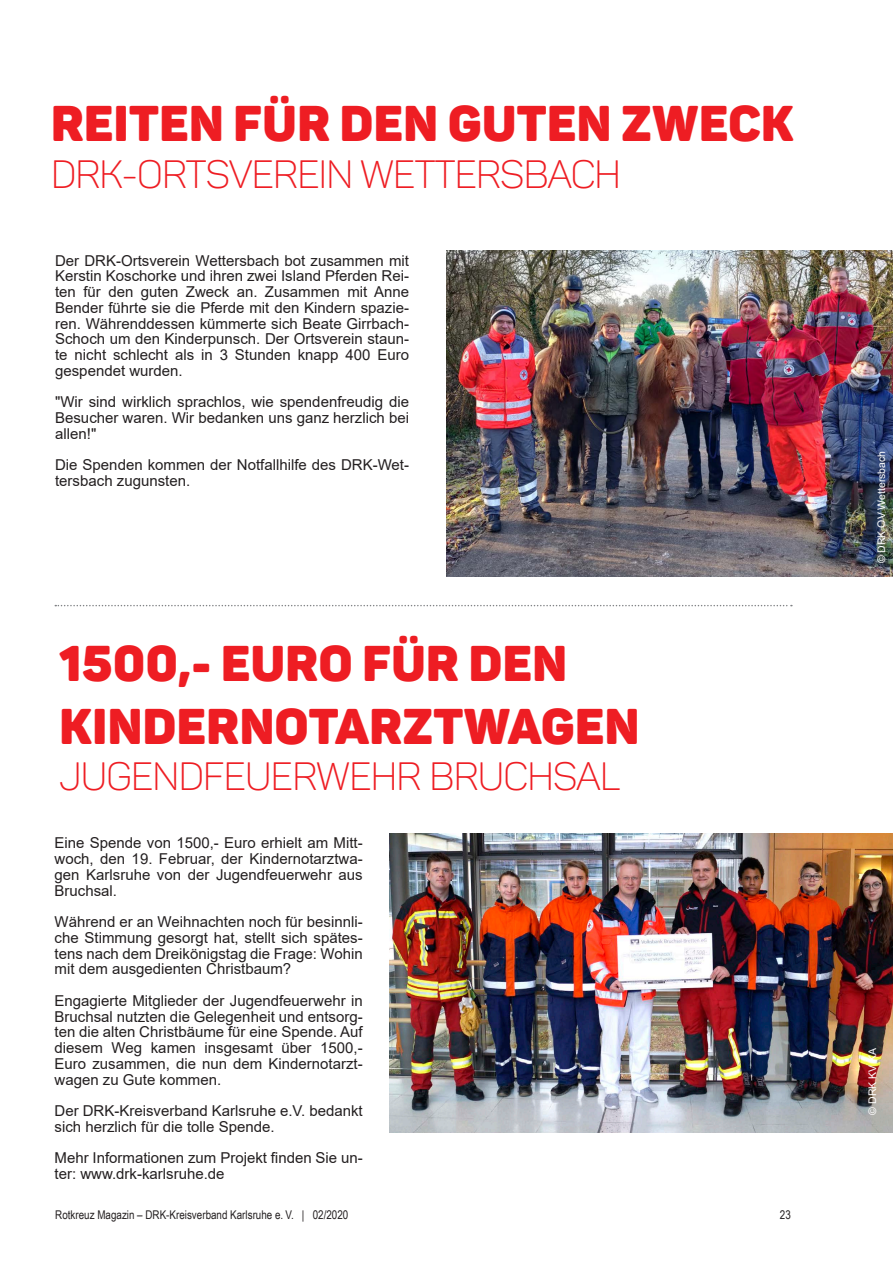
<style>
.page{position:relative;width:893px;height:1263px;background:#fff}
.page>*{position:absolute;margin:0;border:0;box-sizing:border-box;transform-origin:0 0}
.t1{font:49.5px/63px "Panton Black Caps";letter-spacing:.01em;color:#ee1d23}
.t2{font:39px "Panton Light Caps";letter-spacing:-.02em;color:#ee1d23}
.t3{font:15px/15.8px "Arial";color:#231f20;text-align:justify}
.t4{font:12px "Arial Narrow";color:#231f20}
.t5{font:10.5px "Arial";color:#fff}
</style>
<div class="page">
<img style="left:446px;top:250px;width:447px;height:326px">
<svg style="left:55px;top:605px;width:737px;height:1px"></svg>
<img style="left:389px;top:833px;width:504px;height:299px">
<h1 class="t1" style="left:51px;top:91px;width:744px">REITEN FÜR DEN GUTEN ZWECK</h1>
<h2 class="t2" style="left:51px;top:150px;width:572px">DRK-ORTSVEREIN WETTERSBACH</h2>
<p class="t3" style="left:55px;top:252px;width:355px">Der DRK-Ortsverein Wettersbach bot zusammen mit Kerstin Koschorke und ihren zwei Island Pferden Rei&shy;ten für den guten Zweck an. Zusammen mit Anne Bender führte sie die Pferde mit den Kindern spazie&shy;ren. Währenddessen kümmerte sich Beate Girrbach-Schoch um den Kinderpunsch. Der Ortsverein staun&shy;te nicht schlecht als in 3 Stunden knapp 400 Euro gespendet wurden.</p>
<p class="t3" style="left:55px;top:394px;width:355px">"Wir sind wirklich sprachlos, wie spendenfreudig die Besucher waren. Wir bedanken uns ganz herzlich bei allen!"</p>
<p class="t3" style="left:55px;top:457px;width:355px">Die Spenden kommen der Notfallhilfe des DRK-Wet&shy;tersbach zugunsten.</p>
<p class="t5" style="left:874px;top:563px;width:114px;rotate:-90deg">© DRK OV Wettersbach</p>
<h1 class="t1" style="left:60px;top:631px;width:581px">1500,- EURO FÜR DEN<br>KINDERNOTARZTWAGEN</h1>
<h2 class="t2" style="left:60px;top:753px;width:562px">JUGENDFEUERWEHR BRUCHSAL</h2>
<p class="t3" style="left:55px;top:835px;width:310px">Eine Spende von 1500,- Euro erhielt am Mitt&shy;woch, den 19. Februar, der Kindernotarztwa&shy;gen Karlsruhe von der Jugendfeuerwehr aus Bruchsal.</p>
<p class="t3" style="left:55px;top:914px;width:310px">Während er an Weihnachten noch für besinnli&shy;che Stimmung gesorgt hat, stellt sich spätes&shy;tens nach dem Dreikönigstag die Frage: Wohin mit dem ausgedienten Christbaum?</p>
<p class="t3" style="left:55px;top:993px;width:310px">Engagierte Mitglieder der Jugendfeuerwehr in Bruchsal nutzten die Gelegenheit und entsorg&shy;ten die alten Christbäume für eine Spende. Auf diesem Weg kamen insgesamt über 1500,- Euro zusammen, die nun dem Kindernotarzt&shy;wagen zu Gute kommen.</p>
<p class="t3" style="left:55px;top:1103px;width:310px">Der DRK-Kreisverband Karlsruhe e.V. bedankt sich herzlich für die tolle Spende.</p>
<p class="t3" style="left:55px;top:1150px;width:310px">Mehr Informationen zum Projekt finden Sie un&shy;ter: www.drk-karlsruhe.de</p>
<p class="t4" style="left:55px;top:1206px;width:295px">Rotkreuz Magazin – DRK-Kreisverband Karlsruhe e. V. | 02/2020</p>
<p class="t4" style="left:780px;top:1206px;width:12px">23</p>
<p class="t5" style="left:865px;top:1114px;width:68px;rotate:-90deg">© DRK KV KA</p>
</div>
